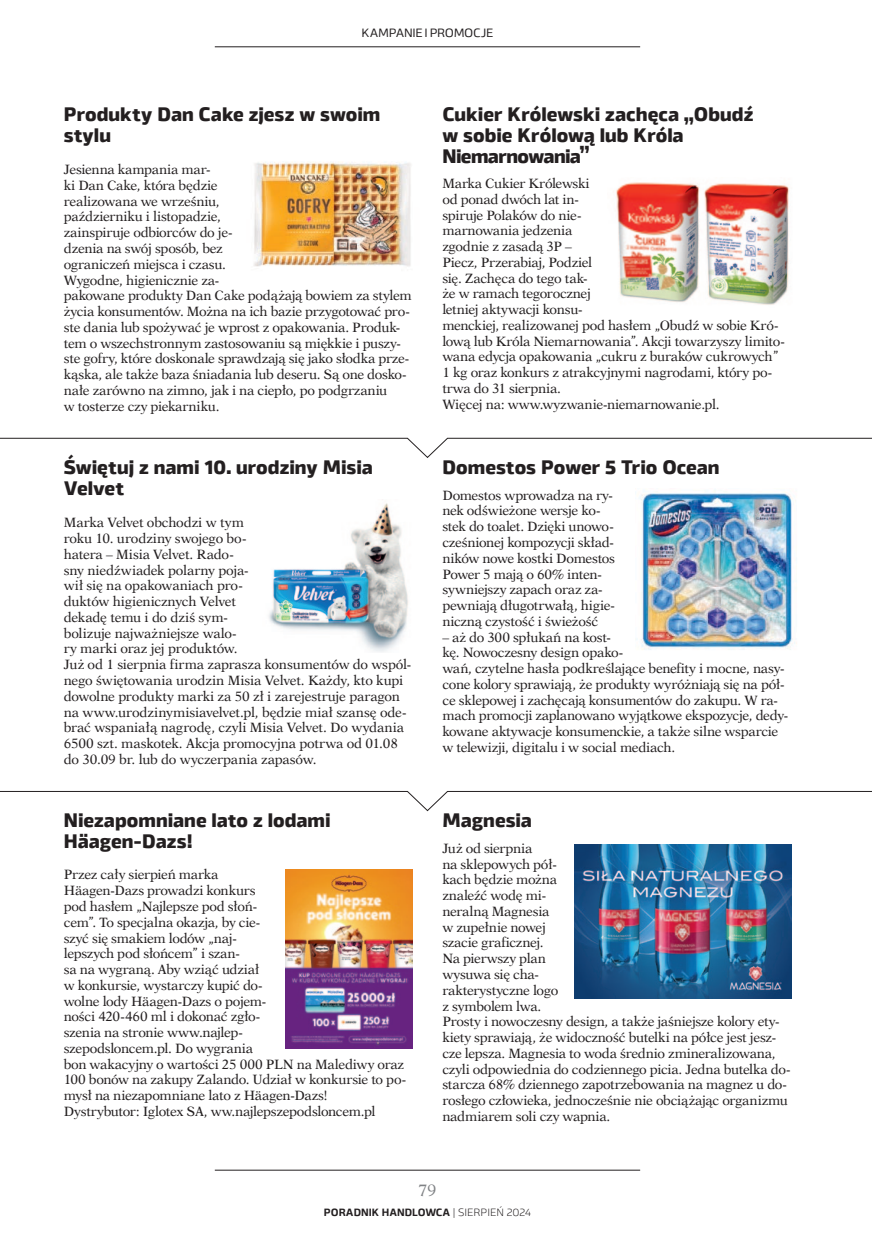
<style>
.page{position:relative;width:872px;height:1234px;background:#fff}
.page>*{position:absolute;margin:0;border:0;box-sizing:border-box;transform-origin:0 0}
.t1{font:800 19.5px/21px "Byker";color:#231f20}
.t2{font:16.5px "Dutch 823 EU";color:#808285}
.t3{font:13.5px/15.8px "Dutch 823 EU";letter-spacing:-.02em;color:#231f20}
.t4{font:12px "Byker";letter-spacing:-.03em;color:#231f20}
.t5{font:700 10.5px "Byker";color:#231f20}
.s1{font-weight:300}
</style>
<div class="page">
<hr style="left:215px;top:1169px;width:425px;height:1px;background:#231f20">
<hr style="left:215px;top:46px;width:425px;height:1px;background:#231f20">
<svg style="left:0;top:438px;width:872px;height:20px"></svg>
<svg style="left:0;top:791px;width:872px;height:20px"></svg>
<img style="left:253px;top:162px;width:158px;height:105px">
<img style="left:616px;top:182px;width:173px;height:123px">
<img style="left:269px;top:503px;width:139px;height:149px">
<img style="left:636px;top:490px;width:161px;height:160px">
<img style="left:285px;top:869px;width:127px;height:179px">
<img style="left:574px;top:844px;width:217px;height:154px">
<p class="t4" style="left:361px;top:23px;width:133px">KAMPANIE I PROMOCJE</p>
<h1 class="t1" style="left:64px;top:102px;width:318px">Produkty Dan Cake zjesz w swoim stylu</h1>
<h1 class="t1" style="left:442px;top:102px;width:313px">Cukier Królewski zachęca „Obudź w sobie Królową lub Króla<br>Niemarnowania”</h1>
<p class="t3" style="left:64px;top:162px;width:349px">Jesienna kampania mar-<br>ki Dan Cake, która będzie<br>realizowana we wrześniu,<br>październiku i listopadzie,<br>zainspiruje odbiorców do je-<br>dzenia na swój sposób, bez<br>ograniczeń miejsca i czasu.<br>Wygodne, higienicznie za-<br>pakowane produkty Dan Cake podążają bowiem za stylem życia konsumentów. Można na ich bazie przygotować pro&shy;ste dania lub spożywać je wprost z opakowania. Produk&shy;tem o wszechstronnym zastosowaniu są miękkie i puszy&shy;ste gofry, które doskonale sprawdzają się jako słodka prze&shy;kąska, ale także baza śniadania lub deseru. Są one dosko&shy;nałe zarówno na zimno, jak i na ciepło, po podgrzaniu<br>w tosterze czy piekarniku.</p>
<p class="t3" style="left:442px;top:175px;width:344px">Marka Cukier Królewski<br>od ponad dwóch lat in-<br>spiruje Polaków do nie-<br>marnowania jedzenia<br>zgodnie z zasadą 3P –<br>Piecz, Przerabiaj, Podziel<br>się. Zachęca do tego tak-<br>że w ramach tegorocznej<br>letniej aktywacji konsu-<br>menckiej, realizowanej pod hasłem „Obudź w sobie Kró&shy;lową lub Króla Niemarnowania”. Akcji towarzyszy limito&shy;wana edycja opakowania „cukru z buraków cukrowych” 1 kg oraz konkurs z atrakcyjnymi nagrodami, który po&shy;trwa do 31 sierpnia.<br>Więcej na: www.wyzwanie-niemarnowanie.pl.</p>
<h1 class="t1" style="left:64px;top:455px;width:310px">Świętuj z nami 10. urodziny Misia<br>Velvet</h1>
<h1 class="t1" style="left:442px;top:455px;width:279px">Domestos Power 5 Trio Ocean</h1>
<p class="t3" style="left:64px;top:514px;width:349px">Marka Velvet obchodzi w tym<br>roku 10. urodziny swojego bo-<br>hatera – Misia Velvet. Rado-<br>sny niedźwiadek polarny poja-<br>wił się na opakowaniach pro-<br>duktów higienicznych Velvet<br>dekadę temu i do dziś sym-<br>bolizuje najważniejsze walo-<br>ry marki oraz jej produktów.<br>Już od 1 sierpnia firma zaprasza konsumentów do wspól&shy;nego świętowania urodzin Misia Velvet. Każdy, kto kupi dowolne produkty marki za 50 zł i zarejestruje paragon na www.urodzinymisiavelvet.pl, będzie miał szansę ode&shy;brać wspaniałą nagrodę, czyli Misia Velvet. Do wydania 6500 szt. maskotek. Akcja promocyjna potrwa od 01.08 do 30.09 br. lub do wyczerpania zapasów.</p>
<p class="t3" style="left:442px;top:487px;width:174px">Domestos wprowadza na ry&shy;nek odświeżone wersje ko&shy;stek do toalet. Dzięki unowo&shy;cześnionej kompozycji skład&shy;ników nowe kostki Domestos<br>Power 5 mają o 60% inten&shy;sywniejszy zapach oraz za&shy;pewniają długotrwałą, higie&shy;niczną czystość i świeżość</p>
<p class="t3" style="left:442px;top:629px;width:347px">– aż do 300 spłukań na kost-<br>kę. Nowoczesny design opako-<br>wań, czytelne hasła podkreślające benefity i mocne, nasy&shy;cone kolory sprawiają, że produkty wyróżniają się na pół&shy;ce sklepowej i zachęcają konsumentów do zakupu. W ra&shy;mach promocji zaplanowano wyjątkowe ekspozycje, dedy&shy;kowane aktywacje konsumenckie, a także silne wsparcie w telewizji, digitalu i w social mediach.</p>
<h1 class="t1" style="left:64px;top:808px;width:268px">Niezapomniane lato z lodami<br>Häagen-Dazs!</h1>
<h1 class="t1" style="left:442px;top:808px;width:91px">Magnesia</h1>
<p class="t3" style="left:64px;top:866px;width:344px">Przez cały sierpień marka<br>Häagen-Dazs prowadzi konkurs<br>pod hasłem „Najlepsze pod słoń-<br>cem”. To specjalna okazja, by cie-<br>szyć się smakiem lodów „naj-<br>lepszych pod słońcem” i szan-<br>sa na wygraną. Aby wziąć udział<br>w konkursie, wystarczy kupić do-<br>wolne lody Häagen-Dazs o pojem-<br>ności 420-460 ml i dokonać zgło-<br>szenia na stronie www.najlep-<br>szepodsloncem.pl. Do wygrania<br>bon wakacyjny o wartości 25 000 PLN na Malediwy oraz 100 bonów na zakupy Zalando. Udział w konkursie to po&shy;mysł na niezapomniane lato z Häagen-Dazs!<br>Dystrybutor: Iglotex SA, ww.najlepszepodsloncem.pl</p>
<p class="t3" style="left:442px;top:840px;width:350px">Już od sierpnia<br>na sklepowych pół-<br>kach będzie można<br>znaleźć wodę mi-<br>neralną Magnesia<br>w zupełnie nowej<br>szacie graficznej.<br>Na pierwszy plan<br>wysuwa się cha-<br>rakterystyczne logo<br>z symbolem lwa.<br>Prosty i nowoczesny design, a także jaśniejsze kolory ety&shy;kiety sprawiają, że widoczność butelki na półce jest jesz&shy;cze lepsza. Magnesia to woda średnio zmineralizowana, czyli odpowiednia do codziennego picia. Jedna butelka do&shy;starcza 68% dziennego zapotrzebowania na magnez u do&shy;rosłego człowieka, jednocześnie nie obciążając organizmu nadmiarem soli czy wapnia.</p>
<p class="t2" style="left:418px;top:1179px;width:20px">79</p>
<p class="t5" style="left:324px;top:1203px;width:209px">PORADNIK HANDLOWCA <span class="s1">| SIERPIEŃ 2024</span></p>
</div>
